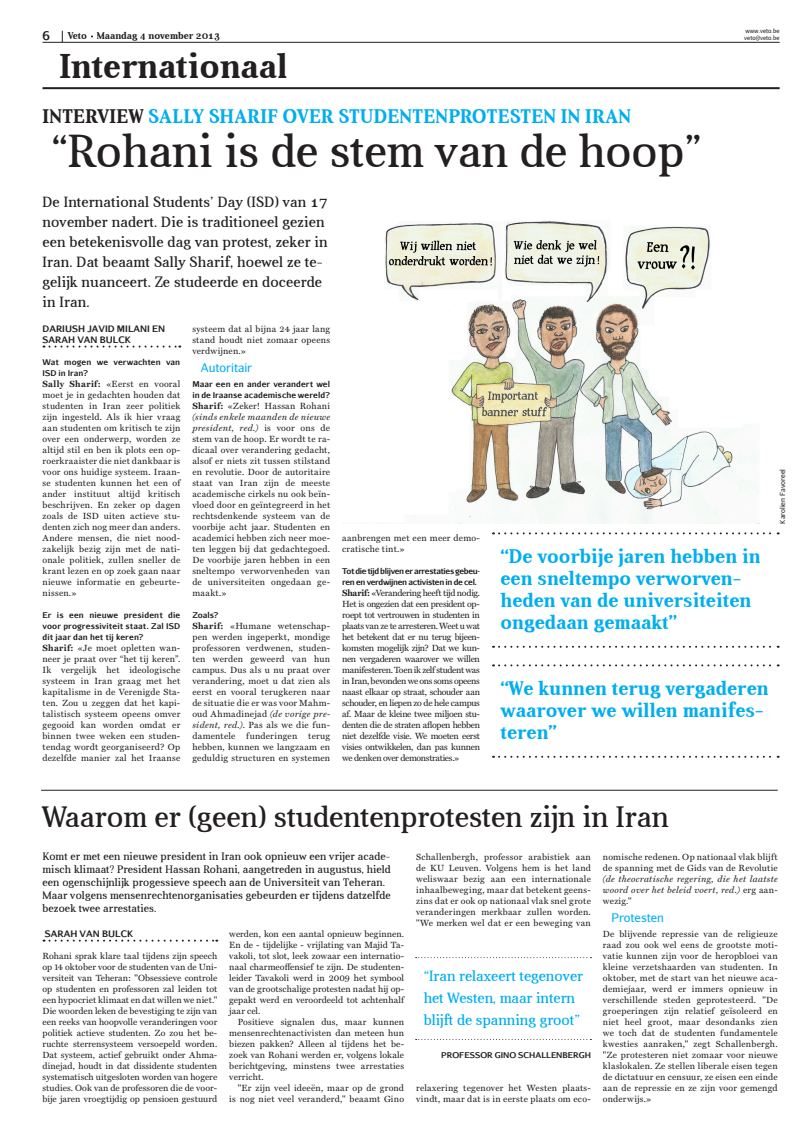
<style>
.page{position:relative;width:808px;height:1134px;background:#fff}
.page>*{position:absolute;margin:0;border:0;box-sizing:border-box;transform-origin:0 0}
.KTT{font:47px "Aver";color:#231f20}
.Header_katern{font:700 35px "Aver";color:#231f20}
.KTT_klein{font:30px "Aver";color:#231f20}
.STR{font:700 20px/22px "Aver";color:#00aeef}
.Boventitel_kleur{font:700 20px "Aver";letter-spacing:.015em;color:#00aeef}
.INL{font:15px/20px "Aver";letter-spacing:.01em;color:#231f20}
.STR-2{font:15px/22px "Aver";color:#00aeef}
.TST{font:12px "Aurulent Sans";color:#00aeef}
.t1{font:700 12px "Aurulent Sans";color:#231f20}
.INL_klein{font:11px/13px "Aver";letter-spacing:.01em;color:#231f20}
.t2{font:700 10px "Aver";color:#231f20}
.PNI{font:9px/11px "Miller Text";letter-spacing:.02em;color:#231f20;text-align:justify}
.PAR{font:9px/11px "Miller Text";letter-spacing:.025em;color:#231f20;text-align:justify}
.AUT{font:700 9px/11px "Aurulent Sans";color:#231f20}
.Int_vraag{font:700 8px/11px "Aurulent Sans";letter-spacing:-.04em;color:#231f20;text-align:justify}
.Int_vraag_na_auteurs{font:700 8px/11px "Aurulent Sans";letter-spacing:.01em;color:#231f20}
.STR_naam_functie{font:700 8px "Aurulent Sans";color:#231f20}
.FOTOGRAAF{font:7px "Aurulent Sans";color:#231f20}
.t3{font:6px/7.2px "Aurulent Sans";color:#231f20}
.s1{color:#231f20}
.s2{font-weight:700}
.s3{font-style:italic}
</style>
<div class="page">
<svg style="left:44px;top:940px;width:173px;height:2px"></svg>
<svg style="left:44px;top:346px;width:136px;height:2px"></svg>
<svg style="left:493px;top:664px;width:286px;height:2px"></svg>
<svg style="left:493px;top:756px;width:286px;height:2px"></svg>
<svg style="left:416px;top:957px;width:175px;height:1px"></svg>
<svg style="left:416px;top:1039px;width:175px;height:1px"></svg>
<img style="left:384px;top:221px;width:376px;height:303px">
<hr style="left:41px;top:790px;width:737px;height:1px;background:#231f20">
<svg style="left:493px;top:532px;width:286px;height:2px"></svg>
<svg style="left:493px;top:646px;width:286px;height:2px"></svg>
<hr style="left:43px;top:42px;width:737px;height:1px;background:#231f20">
<hr style="left:43px;top:87px;width:737px;height:2px;background:#231f20">
<p class="t1" style="left:43px;top:27px;width:9px">6</p>
<p class="t2" style="left:68px;top:30px;width:154px">Veto Maandag 4 november 2013</p>
<p class="t3" style="left:744px;top:27px;width:37px">www.veto.be veto@veto.be</p>
<p class="Header_katern" style="left:60px;top:46px;width:230px">Internationaal</p>
<p class="Boventitel_kleur" style="left:43px;top:105px;width:590px"><span class="s1">INTERVIEW</span> SALLY SHARIF OVER STUDENTENPROTESTEN IN IRAN</p>
<p class="KTT" style="left:51px;top:125px;width:653px">“Rohani is de stem van de hoop”</p>
<p class="INL" style="left:43px;top:192px;width:287px">De International Students’ Day (ISD) van 17 november nadert. Die is traditioneel gezien een betekenisvolle dag van protest, zeker in Iran. Dat beaamt Sally Sharif, hoewel ze te&shy;gelijk nuanceert. Ze studeerde en doceerde in Iran.</p>
<p class="AUT" style="left:43px;top:322px;width:124px">DARIUSH JAVID MILANI EN<br>SARAH VAN BULCK</p>
<p class="Int_vraag_na_auteurs" style="left:43px;top:356px;width:139px">Wat mogen we verwachten van<br>ISD in Iran?</p>
<p class="PNI" style="left:43px;top:378px;width:139px"><span class="s2">Sally Sharif:</span> «Eerst en vooral moet je in gedachten houden dat studenten in Iran zeer politiek zijn ingesteld. Als ik hier vraag aan studenten om kritisch te zijn over een onderwerp, worden ze altijd stil en ben ik plots een op&shy;roerkraaister die niet dankbaar is voor ons huidige systeem. Iraan&shy;se studenten kunnen het een of ander instituut altijd kritisch beschrijven. En zeker op dagen zoals de ISD uiten actieve stu&shy;denten zich nog meer dan anders.<br>Andere mensen, die niet nood&shy;zakelijk bezig zijn met de nati&shy;onale politiek, zullen sneller de krant lezen en op zoek gaan naar nieuwe informatie en gebeurte&shy;nissen.»</p>
<p class="Int_vraag" style="left:43px;top:609px;width:139px">Er is een nieuwe president die voor progressiviteit staat. Zal ISD dit jaar dan het tij keren?</p>
<p class="PNI" style="left:43px;top:642px;width:139px"><span class="s2">Sharif:</span> «Je moet opletten wan&shy;neer je praat over “het tij keren”.<br>Ik vergelijk het ideologische systeem in Iran graag met het kapitalisme in de Verenigde Sta&shy;ten. Zou u zeggen dat het kapi&shy;talistisch systeem opeens omver gegooid kan worden omdat er binnen twee weken een studen&shy;tendag wordt georganiseerd? Op dezelfde manier zal het Iraanse</p>
<p class="PNI" style="left:192px;top:323px;width:139px">systeem dat al bijna 24 jaar lang stand houdt niet zomaar opeens verdwijnen.»</p>
<p class="TST" style="left:201px;top:360px;width:53px">Autoritair</p>
<p class="Int_vraag_na_auteurs" style="left:192px;top:378px;width:139px">Maar een en ander verandert wel in de Iraanse academische wereld?</p>
<p class="PNI" style="left:192px;top:400px;width:139px"><span class="s2">Sharif:</span> «Zeker! Hassan Rohani <span class="s3">(sinds enkele maanden de nieuwe president, red.)</span> is voor ons de stem van de hoop. Er wordt te ra&shy;dicaal over verandering gedacht, alsof er niets zit tussen stilstand en revolutie. Door de autoritaire staat van Iran zijn de meeste academische cirkels nu ook beïn&shy;vloed door en geïntegreerd in het rechtsdenkende systeem van de voorbije acht jaar. Studenten en academici hebben zich neer moe&shy;ten leggen bij dat gedachtegoed.<br>De voorbije jaren hebben in een sneltempo verworvenheden van de universiteiten ongedaan ge&shy;maakt.»</p>
<p class="Int_vraag" style="left:192px;top:609px;width:28px">Zoals?</p>
<p class="PNI" style="left:192px;top:620px;width:139px"><span class="s2">Sharif:</span> «Humane wetenschap&shy;pen werden ingeperkt, mondige professoren verdwenen, studen&shy;ten werden geweerd van hun campus. Dus als u nu praat over verandering, moet u dat zien als eerst en vooral terugkeren naar de situatie die er was voor Mahm&shy;oud Ahmadinejad <span class="s3">(de vorige pre&shy;sident, red.)</span>. Pas als we die fun&shy;damentele funderingen terug hebben, kunnen we langzaam en geduldig structuren en systemen</p>
<p class="PNI" style="left:342px;top:532px;width:139px">aanbrengen met een meer demo&shy;cratische tint.»</p>
<p class="Int_vraag" style="left:342px;top:565px;width:139px">Tot die tijd blijven er arrestaties gebeu&shy;ren en verdwijnen activisten in de cel.</p>
<p class="PNI" style="left:342px;top:587px;width:139px"><span class="s2">Sharif:</span> «Verandering heeft tijd nodig.<br>Het is ongezien dat een president op&shy;roept tot vertrouwen in studenten in plaats van ze te arresteren. Weet u wat het betekent dat er nu terug bijeen&shy;komsten mogelijk zijn? Dat we kun&shy;nen vergaderen waarover we willen manifesteren. Toen ik zelf student was in Iran, bevonden we ons soms opeens naast elkaar op straat, schouder aan schouder, en liepen zo de hele campus af. Maar de kleine twee miljoen stu&shy;denten die de straten aflopen hebben niet dezelfde visie. We moeten eerst visies ontwikkelen, dan pas kunnen we denken over demonstraties.»</p>
<p class="STR" style="left:500px;top:545px;width:262px">“De voorbije jaren hebben in een sneltempo verworven&shy;heden van de universiteiten ongedaan gemaakt”</p>
<p class="STR" style="left:500px;top:677px;width:270px">“We kunnen terug vergaderen waarover we willen manifes&shy;teren”</p>
<p class="FOTOGRAAF" style="left:778px;top:524px;width:56px;rotate:-90deg">Karolien Favoreel</p>
<p class="KTT_klein" style="left:43px;top:800px;width:628px">Waarom er (geen) studentenprotesten zijn in Iran</p>
<p class="INL_klein" style="left:43px;top:849px;width:350px">Komt er met een nieuwe president in Iran ook opnieuw een vrijer acade&shy;misch klimaat? President Hassan Rohani, aangetreden in augustus, hield een ogenschijnlijk progessieve speech aan de Universiteit van Teheran.<br>Maar volgens mensenrechtenorganisaties gebeurden er tijdens datzelfde bezoek twee arrestaties.</p>
<p class="AUT" style="left:45px;top:927px;width:90px">SARAH VAN BULCK</p>
<p class="PNI" style="left:43px;top:950px;width:176px">Rohani sprak klare taal tijdens zijn speech op 14 oktober voor de studenten van de Uni&shy;versiteit van Teheran: "Obsessieve controle op studenten en professoren zal leiden tot een hypocriet klimaat en dat willen we niet." Die woorden leken de bevestiging te zijn van een reeks van hoopvolle veranderingen voor politiek actieve studenten. Zo zou het be&shy;ruchte sterrensysteem versoepeld worden.<br>Dat systeem, actief gebruikt onder Ahma&shy;dinejad, houdt in dat dissidente studenten systematisch uitgesloten worden van hogere studies. Ook van de professoren die de voor&shy;bije jaren vroegtijdig op pensioen gestuurd</p>
<p class="PAR" style="left:416px;top:851px;width:176px">Schallenbergh, professor arabistiek aan de KU Leuven. Volgens hem is het land weliswaar bezig aan een internationale inhaalbeweging, maar dat betekent geens&shy;zins dat er ook op nationaal vlak snel grote veranderingen merkbaar zullen worden. "We merken wel dat er een beweging van</p>
<p class="PAR" style="left:603px;top:851px;width:176px">nomische redenen. Op nationaal vlak blijft de spanning met de Gids van de Revolutie <span class="s3">(de theocratische regering, die het laatste woord over het beleid voert, red.)</span> erg aan&shy;wezig."</p>
<p class="TST" style="left:611px;top:910px;width:54px">Protesten</p>
<p class="PNI" style="left:603px;top:928px;width:176px">De blijvende repressie van de religieuze raad zou ook wel eens de grootste moti&shy;vatie kunnen zijn voor de heropbloei van kleine verzetshaarden van studenten. In oktober, met de start van het nieuwe aca&shy;demiejaar, werd er immers opnieuw in verschillende steden geprotesteerd. "De groeperingen zijn relatief geïsoleerd en niet heel groot, maar desondanks zien we toch dat de studenten fundamentele kwesties aanraken," zegt Schallenbergh. "Ze protesteren niet zomaar voor nieuwe klaslokalen. Ze stellen liberale eisen tegen de dictatuur en censuur, ze eisen een einde aan de repressie en ze zijn voor gemengd onderwijs.»</p>
<p class="PNI" style="left:229px;top:928px;width:176px">werden, kon een aantal opnieuw beginnen.<br>En de - tijdelijke - vrijlating van Majid Ta&shy;vakoli, tot slot, leek zowaar een internatio&shy;naal charmeoffensief te zijn. De studenten&shy;leider Tavakoli werd in 2009 het symbool van de grootschalige protesten nadat hij op&shy;gepakt werd en veroordeeld tot achtenhalf jaar cel.</p>
<p class="PAR" style="left:229px;top:1016px;width:176px;text-indent:9px">Positieve signalen dus, maar kunnen mensenrechtenactivisten dan meteen hun biezen pakken? Alleen al tijdens het be&shy;zoek van Rohani werden er, volgens lokale berichtgeving, minstens twee arrestaties verricht.</p>
<p class="PAR" style="left:229px;top:1082px;width:176px;text-align:right">"Er zijn veel ideeën, maar op de grond is nog niet veel veranderd," beaamt Gino</p>
<p class="STR-2" style="left:424px;top:965px;width:161px">“Iran relaxeert tegenover het Westen, maar intern blijft de spanning groot”</p>
<p class="STR_naam_functie" style="left:441px;top:1049px;width:151px">PROFESSOR GINO SCHALLENBERGH</p>
<p class="PAR" style="left:416px;top:1082px;width:176px">relaxering tegenover het Westen plaats&shy;vindt, maar dat is in eerste plaats om eco-</p>
</div>
